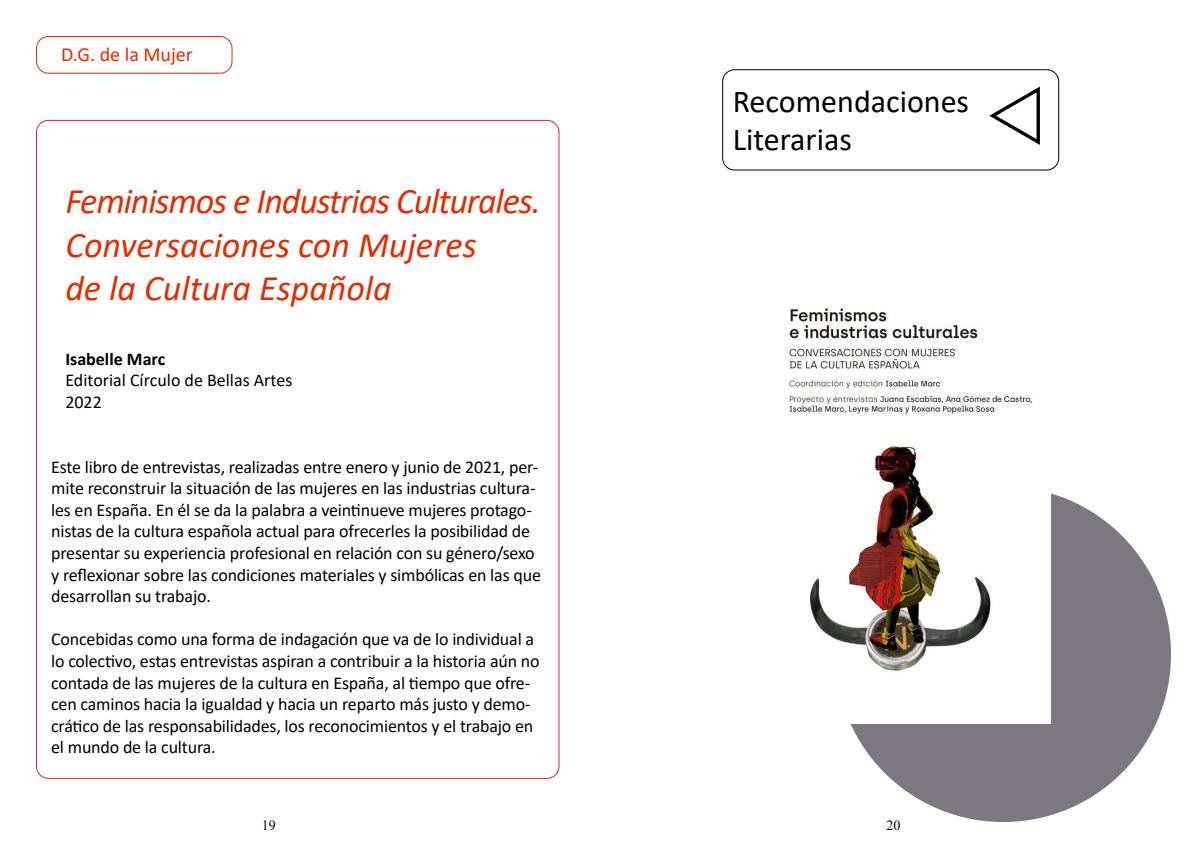
<style>
.page{position:relative;width:1191px;height:842px;background:#fff}
.page>*{position:absolute;margin:0;border:0;box-sizing:border-box;transform-origin:0 0}
.t1{font:italic 36px/43.2px "Calibri";letter-spacing:-.03em;color:#e42b00}
.t2{font:italic 36px "Calibri";color:#e42b00}
.t3{font:32px "Calibri";color:#000}
.t4{font:20px "Calibri";color:#e42b00}
.t5{font:18px/21.6px "Calibri";letter-spacing:-.01em;color:#000}
.t6{font:700 18px "Calibri";color:#000}
.t7{font:14px "Times New Roman";color:#000}
</style>
<div class="page">
<div style="left:835px;top:487px;width:336px;height:335px;background:#7c7881;border-radius:50%"></div>
<div style="left:36px;top:36px;width:196px;height:38px;border:1px solid #e42b00;border-radius:12px"></div>
<div style="left:722px;top:69px;width:337px;height:102px;border:1px solid #000;border-radius:12px"></div>
<img style="left:788px;top:308px;width:262px;height:416px">
<p class="t4" style="left:61px;top:40px;width:133px">D.G. de la Mujer</p>
<p class="t1" style="left:65px;top:178px;width:477px">Feminismos e Industrias Culturales.<br>Conversaciones con Mujeres</p>
<p class="t2" style="left:65px;top:263px;width:328px">de la Cultura Española</p>
<p class="t6" style="left:65px;top:346px;width:101px">Isabelle Marc</p>
<p class="t5" style="left:65px;top:369px;width:228px">Editorial Círculo de Bellas Artes</p>
<p class="t5" style="left:65px;top:390px;width:38px">2022</p>
<p class="t5" style="left:51px;top:455px;width:491px">Este libro de entrevistas, realizadas entre enero y junio de 2021, per&shy;mite reconstruir la situación de las mujeres en las industrias cultura&shy;les en España. En él se da la palabra a veintinueve mujeres protago&shy;nistas de la cultura española actual para ofrecerles la posibilidad de presentar su experiencia profesional en relación con su género/sexo y reflexionar sobre las condiciones materiales y simbólicas en las que desarrollan su trabajo.</p>
<p class="t5" style="left:51px;top:628px;width:490px">Concebidas como una forma de indagación que va de lo individual a lo colectivo, estas entrevistas aspiran a contribuir a la historia aún no contada de las mujeres de la cultura en España, al tiempo que ofre&shy;cen caminos hacia la igualdad y hacia un reparto más justo y demo&shy;crático de las responsabilidades, los reconocimientos y el trabajo en el mundo de la cultura.</p>
<p class="t3" style="left:733px;top:79px;width:238px">Recomendaciones</p>
<p class="t3" style="left:732px;top:118px;width:121px">Literarias</p>
<p class="t7" style="left:262px;top:816px;width:15px">19</p>
<p class="t7" style="left:886px;top:816px;width:15px">20</p>
</div>
